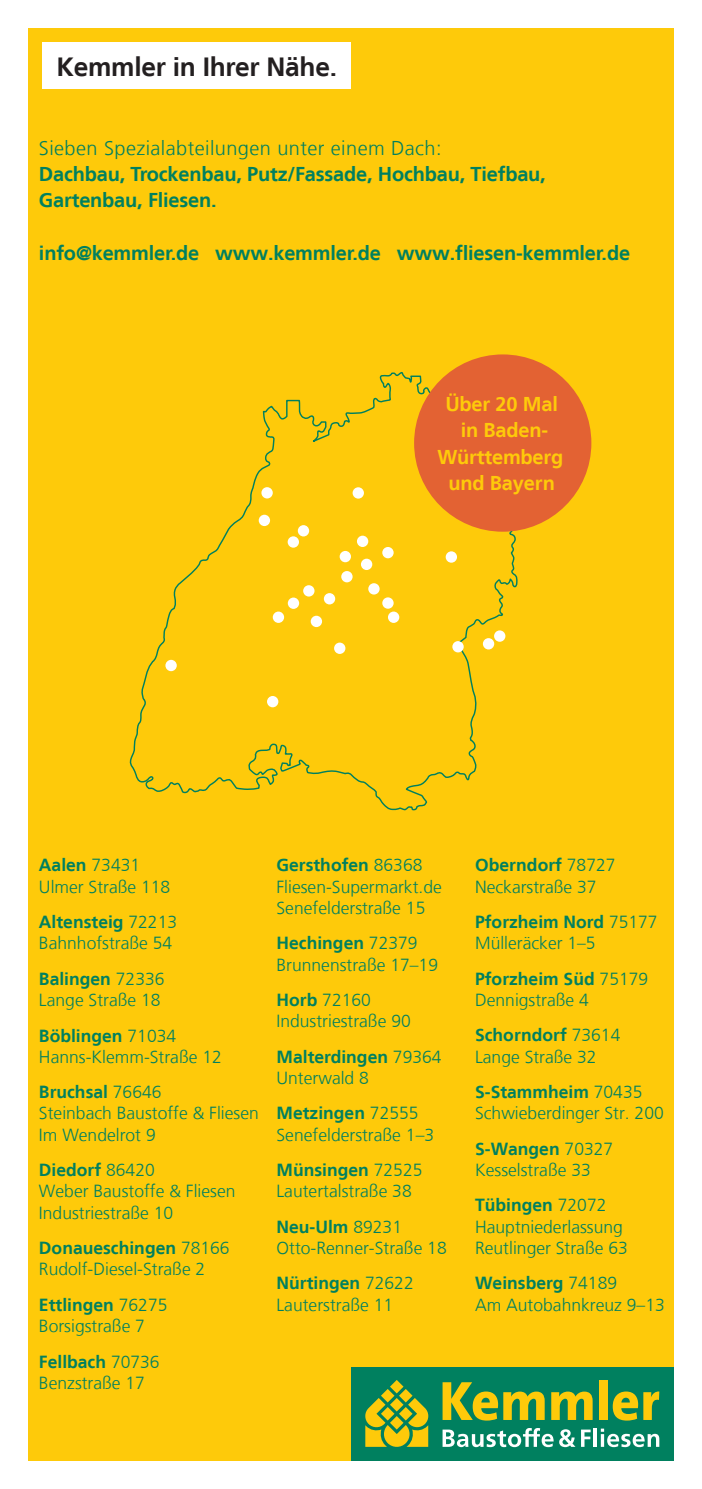
<style>
.page{position:relative;width:702px;height:1489px;background:#fff}
.page>*{position:absolute;margin:0;border:0;box-sizing:border-box;transform-origin:0 0}
.t1{font:700 26.25px "Frutiger LT";letter-spacing:-.01em;color:#231f20}
.t2{font:700 20px/26.2px "Frutiger LT";letter-spacing:-.01em;color:#00805f}
.t3{font:300 20px "Frutiger LT";letter-spacing:.02em;color:#00805f}
.t4{font:700 20px/26.2px "Frutiger LT";letter-spacing:-.01em;color:#feca0a;text-align:center}
.t5{font:300 17.5px/21.2px "Frutiger LT";color:#00805f}
.s1{font-weight:700}
</style>
<div class="page">
<div style="left:28px;top:28px;width:645px;height:1432px;background:#feca0a"></div>
<div style="left:351px;top:1366px;width:322px;height:94px;background:#00805f"></div>
<svg style="left:442px;top:1428px;width:111px;height:18px"></svg>
<svg style="left:559px;top:1429px;width:16px;height:17px"></svg>
<svg style="left:581px;top:1429px;width:9px;height:17px"></svg>
<hr style="left:593px;top:1428px;width:4px;height:18px;background:#fff">
<svg style="left:600px;top:1428px;width:59px;height:18px"></svg>
<svg style="left:365px;top:1380px;width:64px;height:67px"></svg>
<svg style="left:442px;top:1382px;width:102px;height:38px"></svg>
<svg style="left:551px;top:1391px;width:41px;height:28px"></svg>
<div style="left:599px;top:1379px;width:8px;height:40px;background:#feca0a"></div>
<svg style="left:612px;top:1391px;width:47px;height:29px"></svg>
<div style="left:43px;top:43px;width:308px;height:46px;background:#fff"></div>
<svg style="left:129px;top:371px;width:389px;height:440px"></svg>
<div style="left:273px;top:611px;width:11px;height:12px;background:#fff;border-radius:50%"></div>
<div style="left:288px;top:597px;width:11px;height:12px;background:#fff;border-radius:50%"></div>
<div style="left:311px;top:615px;width:11px;height:12px;background:#fff;border-radius:50%"></div>
<div style="left:324px;top:593px;width:11px;height:11px;background:#fff;border-radius:50%"></div>
<div style="left:334px;top:642px;width:11px;height:12px;background:#fff;border-radius:50%"></div>
<div style="left:267px;top:696px;width:11px;height:11px;background:#fff;border-radius:50%"></div>
<div style="left:303px;top:585px;width:11px;height:11px;background:#fff;border-radius:50%"></div>
<div style="left:287px;top:536px;width:12px;height:11px;background:#fff;border-radius:50%"></div>
<div style="left:298px;top:525px;width:11px;height:11px;background:#fff;border-radius:50%"></div>
<div style="left:261px;top:487px;width:12px;height:11px;background:#fff;border-radius:50%"></div>
<svg style="left:165px;top:659px;width:12px;height:12px"></svg>
<div style="left:341px;top:571px;width:11px;height:11px;background:#fff;border-radius:50%"></div>
<div style="left:368px;top:583px;width:11px;height:11px;background:#fff;border-radius:50%"></div>
<div style="left:382px;top:597px;width:11px;height:11px;background:#fff;border-radius:50%"></div>
<div style="left:388px;top:611px;width:11px;height:12px;background:#fff;border-radius:50%"></div>
<div style="left:452px;top:641px;width:11px;height:11px;background:#fff;border-radius:50%"></div>
<div style="left:494px;top:630px;width:11px;height:11px;background:#fff;border-radius:50%"></div>
<div style="left:445px;top:551px;width:12px;height:11px;background:#fff;border-radius:50%"></div>
<div style="left:361px;top:558px;width:11px;height:12px;background:#fff;border-radius:50%"></div>
<div style="left:357px;top:535px;width:11px;height:12px;background:#fff;border-radius:50%"></div>
<div style="left:352px;top:487px;width:12px;height:11px;background:#fff;border-radius:50%"></div>
<div style="left:382px;top:547px;width:11px;height:11px;background:#fff;border-radius:50%"></div>
<div style="left:414px;top:354px;width:177px;height:177px;background:#e36233;border-radius:50%"></div>
<div style="left:483px;top:638px;width:11px;height:11px;background:#fff;border-radius:50%"></div>
<div style="left:339px;top:551px;width:12px;height:11px;background:#fff;border-radius:50%"></div>
<div style="left:259px;top:514px;width:11px;height:12px;background:#fff;border-radius:50%"></div>
<h1 class="t1" style="left:56px;top:51px;width:282px">Kemmler in Ihrer Nähe.</h1>
<p class="t3" style="left:39px;top:136px;width:404px">Sieben Spezialabteilungen unter einem Dach:</p>
<p class="t2" style="left:39px;top:161px;width:508px">Dachbau, Trockenbau, Putz/Fassade, Hochbau, Tiefbau,<br>Gartenbau, Fliesen.</p>
<p class="t2" style="left:39px;top:240px;width:592px">info@kemmler.de www.kemmler.de www.fliesen-kemmler.de</p>
<p class="t4" style="left:437px;top:391px;width:127px">Über 20 Mal in Baden-<br>Württemberg und Bayern</p>
<p class="t5" style="left:39px;top:855px;width:133px"><span class="s1">Aalen</span> 73431<br>Ulmer Straße 118</p>
<p class="t5" style="left:39px;top:911px;width:140px"><span class="s1">Altensteig</span> 72213<br>Bahnhofstraße 54</p>
<p class="t5" style="left:39px;top:968px;width:127px"><span class="s1">Balingen</span> 72336<br>Lange Straße 18</p>
<p class="t5" style="left:39px;top:1025px;width:184px"><span class="s1">Böblingen</span> 71034<br>Hanns-Klemm-Straße 12</p>
<p class="t5" style="left:39px;top:1081px;width:221px"><span class="s1">Bruchsal</span> 76646<br>Steinbach Baustoffe &amp; Fliesen<br>Im Wendelrot 9</p>
<p class="t5" style="left:39px;top:1159px;width:198px"><span class="s1">Diedorf</span> 86420<br>Weber Baustoffe &amp; Fliesen<br>Industriestraße 10</p>
<p class="t5" style="left:39px;top:1237px;width:192px"><span class="s1">Donaueschingen</span> 78166<br>Rudolf-Diesel-Straße 2</p>
<p class="t5" style="left:39px;top:1294px;width:130px"><span class="s1">Ettlingen</span> 76275<br>Borsigstraße 7</p>
<p class="t5" style="left:39px;top:1350px;width:122px"><span class="s1">Fellbach</span> 70736<br>Benzstraße 17</p>
<p class="t5" style="left:276px;top:854px;width:167px"><span class="s1">Gersthofen</span> 86368<br>Fliesen-Supermarkt.de<br>Senefelderstraße 15</p>
<p class="t5" style="left:276px;top:932px;width:163px"><span class="s1">Hechingen</span> 72379<br>Brunnenstraße 17–19</p>
<p class="t5" style="left:276px;top:989px;width:136px"><span class="s1">Horb</span> 72160<br>Industriestraße 90</p>
<p class="t5" style="left:276px;top:1046px;width:167px"><span class="s1">Malterdingen</span> 79364<br>Unterwald 8</p>
<p class="t5" style="left:276px;top:1102px;width:159px"><span class="s1">Metzingen</span> 72555<br>Senefelderstraße 1–3</p>
<p class="t5" style="left:276px;top:1159px;width:147px"><span class="s1">Münsingen</span> 72525<br>Lautertalstraße 38</p>
<p class="t5" style="left:276px;top:1216px;width:172px"><span class="s1">Neu-Ulm</span> 89231<br>Otto-Renner-Straße 18</p>
<p class="t5" style="left:276px;top:1272px;width:139px"><span class="s1">Nürtingen</span> 72622<br>Lauterstraße 11</p>
<p class="t5" style="left:475px;top:854px;width:142px"><span class="s1">Oberndorf</span> 78727<br>Neckarstraße 37</p>
<p class="t5" style="left:475px;top:911px;width:184px"><span class="s1">Pforzheim Nord</span> 75177<br>Mülleräcker 1–5</p>
<p class="t5" style="left:475px;top:968px;width:175px"><span class="s1">Pforzheim Süd</span> 75179<br>Dennigstraße 4</p>
<p class="t5" style="left:475px;top:1024px;width:147px"><span class="s1">Schorndorf</span> 73614<br>Lange Straße 32</p>
<p class="t5" style="left:475px;top:1081px;width:190px"><span class="s1">S-Stammheim</span> 70435<br>Schwieberdinger Str. 200</p>
<p class="t5" style="left:475px;top:1138px;width:140px"><span class="s1">S-Wangen</span> 70327<br>Kesselstraße 33</p>
<p class="t5" style="left:475px;top:1194px;width:154px"><span class="s1">Tübingen</span> 72072<br>Hauptniederlassung<br>Reutlinger Straße 63</p>
<p class="t5" style="left:475px;top:1272px;width:191px"><span class="s1">Weinsberg</span> 74189<br>Am Autobahnkreuz 9–13</p>
</div>
